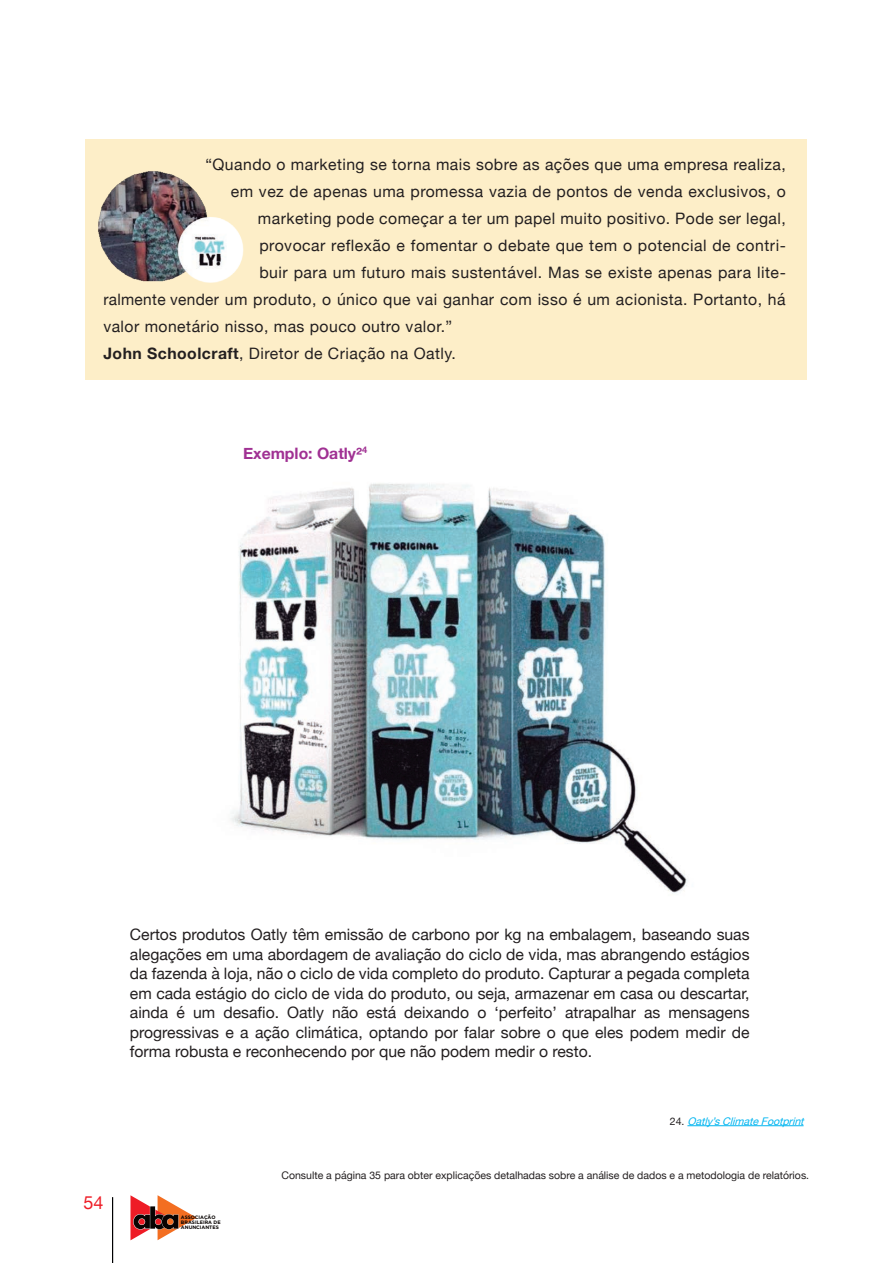
<style>
.page{position:relative;width:893px;height:1263px;background:#fff}
.page>*{position:absolute;margin:0;border:0;box-sizing:border-box;transform-origin:0 0}
.Main_-_Body{font:18px "Helvetica Neue";color:#ee1c26}
.Main_-_Body_Intro{font:15.75px/19.5px "Helvetica Neue";letter-spacing:.03em;color:#231f20;text-align:justify}
.t1{font:700 15.75px "Helvetica Neue";color:#a03193}
.t2{font:10.5px "Helvetica Neue";color:#231f20}
.t3{font:italic 10.5px "Helvetica Neue";color:#00b5f0}
.t4{font:700 4.95px/5.1px "Gotham";color:#080302}
.s1{font-weight:700}
.s2{font-style:normal;color:#231f20}
</style>
<div class="page">
<hr style="left:112px;top:1197px;width:1px;height:66px;background:#000001">
<svg style="left:130px;top:1195px;width:67px;height:45px"></svg>
<hr style="left:687px;top:1125px;width:117px;height:1px;background:#00b5f0">
<div style="left:86px;top:139px;width:721px;height:241px;background:#fdeec8"></div>
<img style="left:98px;top:171px;width:146px;height:112px">
<img style="left:230px;top:483px;width:458px;height:410px">
<p class="Main_-_Body_Intro" style="left:205px;top:155px;width:582px">“Quando o marketing se torna mais sobre as ações que uma empresa realiza,</p>
<p class="Main_-_Body_Intro" style="left:231px;top:182px;width:556px">em vez de apenas uma promessa vazia de pontos de venda exclusivos, o</p>
<p class="Main_-_Body_Intro" style="left:258px;top:209px;width:530px">marketing pode começar a ter um papel muito positivo. Pode ser legal,</p>
<p class="Main_-_Body_Intro" style="left:259px;top:236px;width:528px">provocar reflexão e fomentar o debate que tem o potencial de contri-</p>
<p class="Main_-_Body_Intro" style="left:259px;top:263px;width:528px">buir para um futuro mais sustentável. Mas se existe apenas para lite-</p>
<p class="Main_-_Body_Intro" style="left:103px;top:290px;width:684px">ralmente vender um produto, o único que vai ganhar com isso é um acionista. Portanto, há</p>
<p class="Main_-_Body_Intro" style="left:103px;top:317px;width:350px">valor monetário nisso, mas pouco outro valor.”</p>
<p class="Main_-_Body_Intro" style="left:103px;top:344px;width:354px"><span class="s1">John Schoolcraft</span>, Diretor de Criação na Oatly.</p>
<p class="t1" style="left:243px;top:441px;width:126px">Exemplo: Oatly²<sup>4</sup></p>
<p class="Main_-_Body_Intro" style="left:130px;top:926px;width:621px">Certos produtos Oatly têm emissão de carbono por kg na embalagem, baseando suas alegações em uma abordagem de avaliação do ciclo de vida, mas abrangendo estágios da fazenda à loja, não o ciclo de vida completo do produto. Capturar a pegada completa em cada estágio do ciclo de vida do produto, ou seja, armazenar em casa ou descartar, ainda é um desafio. Oatly não está deixando o ‘perfeito’ atrapalhar as mensagens progressivas e a ação climática, optando por falar sobre o que eles podem medir de forma robusta e reconhecendo por que não podem medir o resto.</p>
<p class="t3" style="left:670px;top:1113px;width:140px"><span class="s2">2 4 .</span> Oatly’sClimateFootprint</p>
<p class="Main_-_Body" style="left:83px;top:1190px;width:22px">54</p>
<p class="t4" style="left:181px;top:1214px;width:41px">ASSOCIAÇÃO<br>BRASILEIRA DE<br>ANUNCIANTES</p>
<p class="t2" style="left:282px;top:1167px;width:529px">Consulte a página 35 para obter explicações detalhadas sobre a análise de dados e a metodologia de relatórios.</p>
</div>
